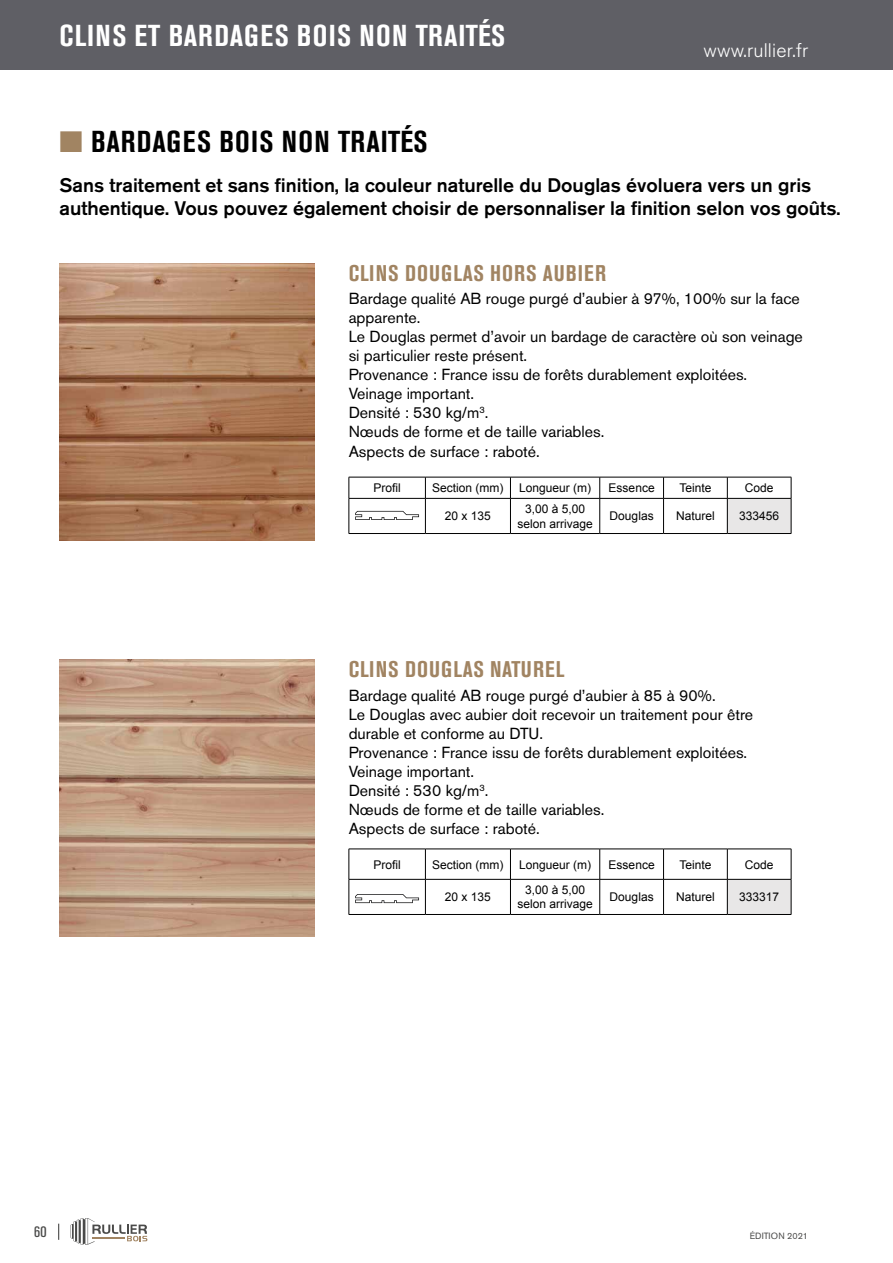
<style>
.page{position:relative;width:893px;height:1263px;background:#fff}
.page>*{position:absolute;margin:0;border:0;box-sizing:border-box;transform-origin:0 0}
.t1{font:700 condensed 30px "Akzidenz Grotesk BE";letter-spacing:.035em;color:#fff}
.t2{font:700 condensed 30px "Akzidenz Grotesk BE";letter-spacing:.035em;color:#000}
.t3{font:700 condensed 22.5px "Akzidenz Grotesk BE";letter-spacing:.045em;color:#a18462}
.t4{font:500 19.5px/23.4px "Akzidenz Grotesk BE";color:#000}
.t5{font:300 19.5px "Akzidenz Grotesk BE";letter-spacing:.01em;color:#fff}
.t6{font:15.9px/19px "Akzidenz Grotesk BE";color:#000}
.t7{font:condensed 15px "Akzidenz Grotesk BE";color:#4a4a49;scale:1.09 1}
.t8{font:12px/14.4px "Arial";color:#000;text-align:center}
.t9{font:9px "Akzidenz Grotesk BE";color:#4a4a49}
.s1{color:#a18462}
</style>
<div class="page">
<div style="left:0;top:0;width:893px;height:70px;background:#5f5f65"></div>
<svg style="left:58px;top:1224px;width:1px;height:16px"></svg>
<svg style="left:71px;top:1218px;width:76px;height:27px"></svg>
<div style="left:727px;top:498px;width:64px;height:35px;background:#e8e7e7"></div>
<hr style="left:349px;top:477px;width:76px;height:1px;background:#000">
<svg style="left:349px;top:477px;width:1px;height:21px"></svg>
<hr style="left:425px;top:477px;width:85px;height:1px;background:#000">
<svg style="left:425px;top:477px;width:1px;height:21px"></svg>
<hr style="left:510px;top:477px;width:90px;height:1px;background:#000">
<svg style="left:510px;top:477px;width:1px;height:21px"></svg>
<hr style="left:600px;top:477px;width:63px;height:1px;background:#000">
<svg style="left:599px;top:477px;width:1px;height:21px"></svg>
<hr style="left:663px;top:477px;width:64px;height:1px;background:#000">
<svg style="left:663px;top:477px;width:1px;height:21px"></svg>
<hr style="left:727px;top:477px;width:64px;height:1px;background:#000">
<svg style="left:727px;top:477px;width:1px;height:21px"></svg>
<svg style="left:791px;top:477px;width:1px;height:21px"></svg>
<hr style="left:349px;top:498px;width:76px;height:1px;background:#000">
<hr style="left:349px;top:499px;width:1px;height:34px;background:#000">
<hr style="left:425px;top:498px;width:85px;height:1px;background:#000">
<hr style="left:425px;top:499px;width:1px;height:34px;background:#000">
<hr style="left:510px;top:498px;width:90px;height:1px;background:#000">
<hr style="left:510px;top:499px;width:1px;height:34px;background:#000">
<hr style="left:600px;top:498px;width:63px;height:1px;background:#000">
<hr style="left:599px;top:499px;width:1px;height:34px;background:#000">
<hr style="left:663px;top:498px;width:64px;height:1px;background:#000">
<hr style="left:663px;top:499px;width:1px;height:34px;background:#000">
<hr style="left:727px;top:498px;width:64px;height:1px;background:#000">
<hr style="left:727px;top:499px;width:1px;height:34px;background:#000">
<hr style="left:791px;top:499px;width:1px;height:34px;background:#000">
<hr style="left:349px;top:533px;width:76px;height:1px;background:#000">
<hr style="left:425px;top:533px;width:85px;height:1px;background:#000">
<hr style="left:510px;top:533px;width:90px;height:1px;background:#000">
<hr style="left:600px;top:533px;width:63px;height:1px;background:#000">
<hr style="left:663px;top:533px;width:64px;height:1px;background:#000">
<hr style="left:727px;top:533px;width:64px;height:1px;background:#000">
<svg style="left:355px;top:511px;width:64px;height:9px"></svg>
<div style="left:727px;top:879px;width:64px;height:35px;background:#e8e7e7"></div>
<hr style="left:349px;top:849px;width:76px;height:1px;background:#000">
<hr style="left:349px;top:849px;width:1px;height:30px;background:#000">
<hr style="left:425px;top:849px;width:85px;height:1px;background:#000">
<hr style="left:425px;top:849px;width:1px;height:30px;background:#000">
<hr style="left:510px;top:849px;width:90px;height:1px;background:#000">
<hr style="left:510px;top:849px;width:1px;height:30px;background:#000">
<hr style="left:600px;top:849px;width:63px;height:1px;background:#000">
<hr style="left:599px;top:849px;width:1px;height:30px;background:#000">
<hr style="left:663px;top:849px;width:64px;height:1px;background:#000">
<hr style="left:663px;top:849px;width:1px;height:30px;background:#000">
<hr style="left:727px;top:849px;width:64px;height:1px;background:#000">
<hr style="left:727px;top:849px;width:1px;height:30px;background:#000">
<hr style="left:791px;top:849px;width:1px;height:30px;background:#000">
<hr style="left:349px;top:879px;width:76px;height:1px;background:#000">
<hr style="left:349px;top:879px;width:1px;height:35px;background:#000">
<hr style="left:425px;top:879px;width:85px;height:1px;background:#000">
<hr style="left:425px;top:879px;width:1px;height:35px;background:#000">
<hr style="left:510px;top:879px;width:90px;height:1px;background:#000">
<hr style="left:510px;top:879px;width:1px;height:35px;background:#000">
<hr style="left:600px;top:879px;width:63px;height:1px;background:#000">
<hr style="left:599px;top:879px;width:1px;height:35px;background:#000">
<hr style="left:663px;top:879px;width:64px;height:1px;background:#000">
<hr style="left:663px;top:879px;width:1px;height:35px;background:#000">
<hr style="left:727px;top:879px;width:64px;height:1px;background:#000">
<hr style="left:727px;top:879px;width:1px;height:35px;background:#000">
<hr style="left:791px;top:879px;width:1px;height:35px;background:#000">
<hr style="left:349px;top:914px;width:76px;height:1px;background:#000">
<hr style="left:425px;top:914px;width:85px;height:1px;background:#000">
<hr style="left:510px;top:914px;width:90px;height:1px;background:#000">
<hr style="left:600px;top:914px;width:63px;height:1px;background:#000">
<hr style="left:663px;top:914px;width:64px;height:1px;background:#000">
<hr style="left:727px;top:914px;width:64px;height:1px;background:#000">
<svg style="left:355px;top:894px;width:64px;height:9px"></svg>
<img style="left:60px;top:264px;width:255px;height:276px">
<img style="left:60px;top:660px;width:255px;height:276px">
<h1 class="t1" style="left:60px;top:19px;width:447px">CLINS ET BARDAGES BOIS NON TRAITÉS</h1>
<p class="t5" style="left:704px;top:39px;width:106px">www.rullier.fr</p>
<h1 class="t2" style="left:60px;top:124px;width:370px"><span class="s1">■</span> BARDAGES BOIS NON TRAITÉS</h1>
<p class="t4" style="left:60px;top:173px;width:783px">Sans traitement et sans finition, la couleur naturelle du Douglas évoluera vers un gris authentique. Vous pouvez également choisir de personnaliser la finition selon vos goûts.</p>
<h2 class="t3" style="left:349px;top:260px;width:259px">CLINS DOUGLAS HORS AUBIER</h2>
<p class="t6" style="left:349px;top:289px;width:456px">Bardage qualité AB rouge purgé d’aubier à 97%, 100% sur la face apparente.<br>Le Douglas permet d’avoir un bardage de caractère où son veinage si particulier reste présent.<br>Provenance : France issu de forêts durablement exploitées.<br>Veinage important.<br>Densité : 530 kg/m<sup>3</sup>.<br>Nœuds de forme et de taille variables.<br>Aspects de surface : raboté.</p>
<p class="t8" style="left:373px;top:481px;width:29px">Profil</p>
<p class="t8" style="left:432px;top:481px;width:73px">Section (mm)</p>
<p class="t8" style="left:519px;top:481px;width:74px">Longueur (m)</p>
<p class="t8" style="left:609px;top:481px;width:48px">Essence</p>
<p class="t8" style="left:679px;top:481px;width:34px">Teinte</p>
<p class="t8" style="left:745px;top:481px;width:30px">Code</p>
<p class="t8" style="left:445px;top:509px;width:48px">20 x 135</p>
<p class="t8" style="left:517px;top:502px;width:77px">3,00 à 5,00 selon arrivage</p>
<p class="t8" style="left:610px;top:509px;width:46px">Douglas</p>
<p class="t8" style="left:676px;top:509px;width:40px">Naturel</p>
<p class="t8" style="left:739px;top:509px;width:42px">333456</p>
<h2 class="t3" style="left:349px;top:657px;width:217px">CLINS DOUGLAS NATUREL</h2>
<p class="t6" style="left:349px;top:686px;width:406px">Bardage qualité AB rouge purgé d’aubier à 85 à 90%.<br>Le Douglas avec aubier doit recevoir un traitement pour être durable et conforme au DTU.<br>Provenance : France issu de forêts durablement exploitées.<br>Veinage important.<br>Densité : 530 kg/m<sup>3</sup>.<br>Nœuds de forme et de taille variables.<br>Aspects de surface : raboté.</p>
<p class="t8" style="left:373px;top:857px;width:29px">Profil</p>
<p class="t8" style="left:432px;top:857px;width:73px">Section (mm)</p>
<p class="t8" style="left:519px;top:857px;width:74px">Longueur (m)</p>
<p class="t8" style="left:609px;top:857px;width:48px">Essence</p>
<p class="t8" style="left:679px;top:857px;width:34px">Teinte</p>
<p class="t8" style="left:745px;top:857px;width:30px">Code</p>
<p class="t8" style="left:445px;top:890px;width:48px">20 x 135</p>
<p class="t8" style="left:517px;top:883px;width:77px">3,00 à 5,00 selon arrivage</p>
<p class="t8" style="left:610px;top:890px;width:46px">Douglas</p>
<p class="t8" style="left:676px;top:890px;width:40px">Naturel</p>
<p class="t8" style="left:739px;top:890px;width:42px">333317</p>
<p class="t7" style="left:34px;top:1223px;width:13px">60</p>
<p class="t9" style="left:750px;top:1231px;width:60px">ÉDITION 2021</p>
</div>
